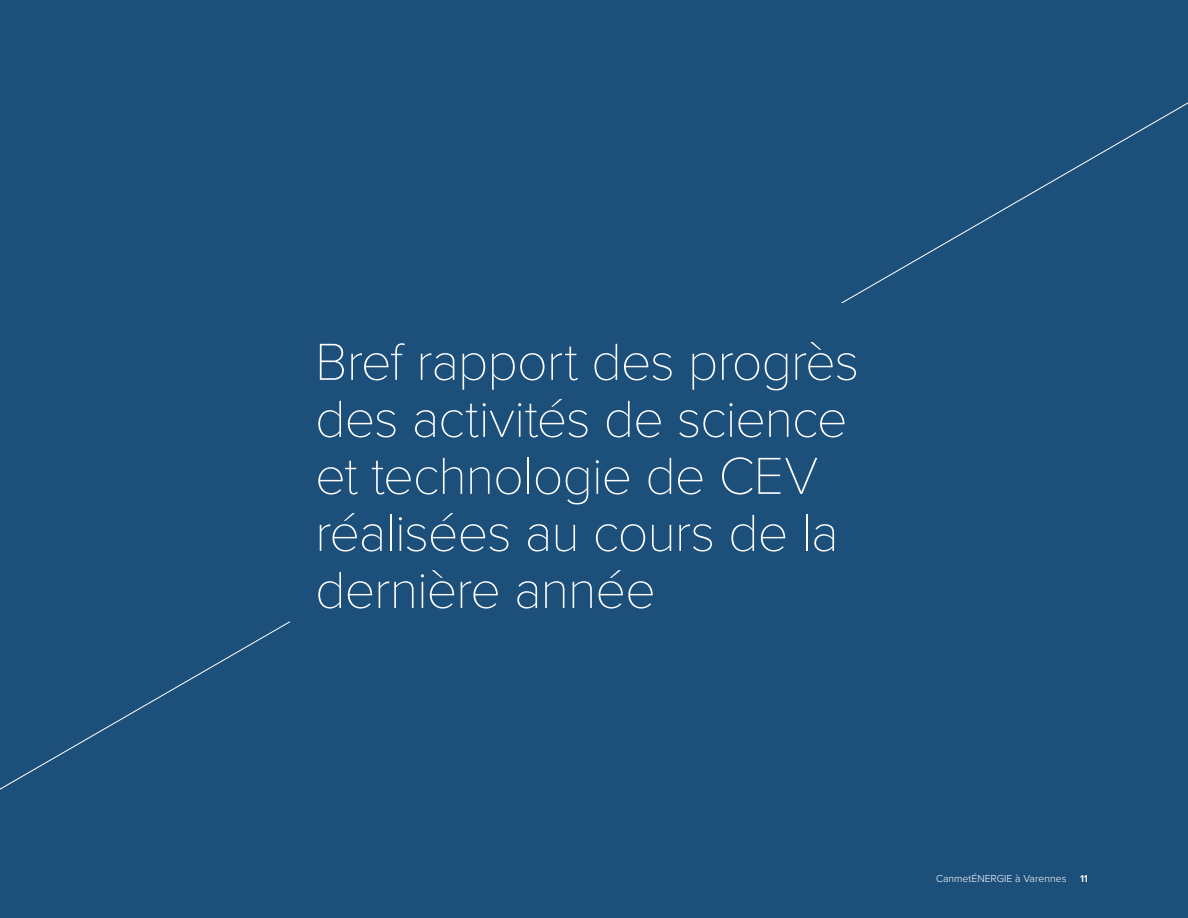
<style>
.page{position:relative;width:1188px;height:918px;background:#1d4f7b}
.page>*{position:absolute;margin:0;border:0;box-sizing:border-box;transform-origin:0 0}
.t1{font:100 54px/57px "Proxima Nova T";letter-spacing:-.02em;color:#fff}
.t2{font:300 10.5px "Proxima Nova";color:#fff}
.t3{font:600 10.5px "Proxima Nova";color:#fff}
</style>
<div class="page">
<h2 class="t1" style="left:315px;top:330px;width:546px">Bref rapport des progrès des activités de science et technologie de CEV réalisées au cours de la dernière année</h2>
<p class="t2" style="left:936px;top:870px;width:132px">CanmetÉNERGIE à Varennes</p>
<p class="t3" style="left:1080px;top:870px;width:9px">11</p>
</div>
